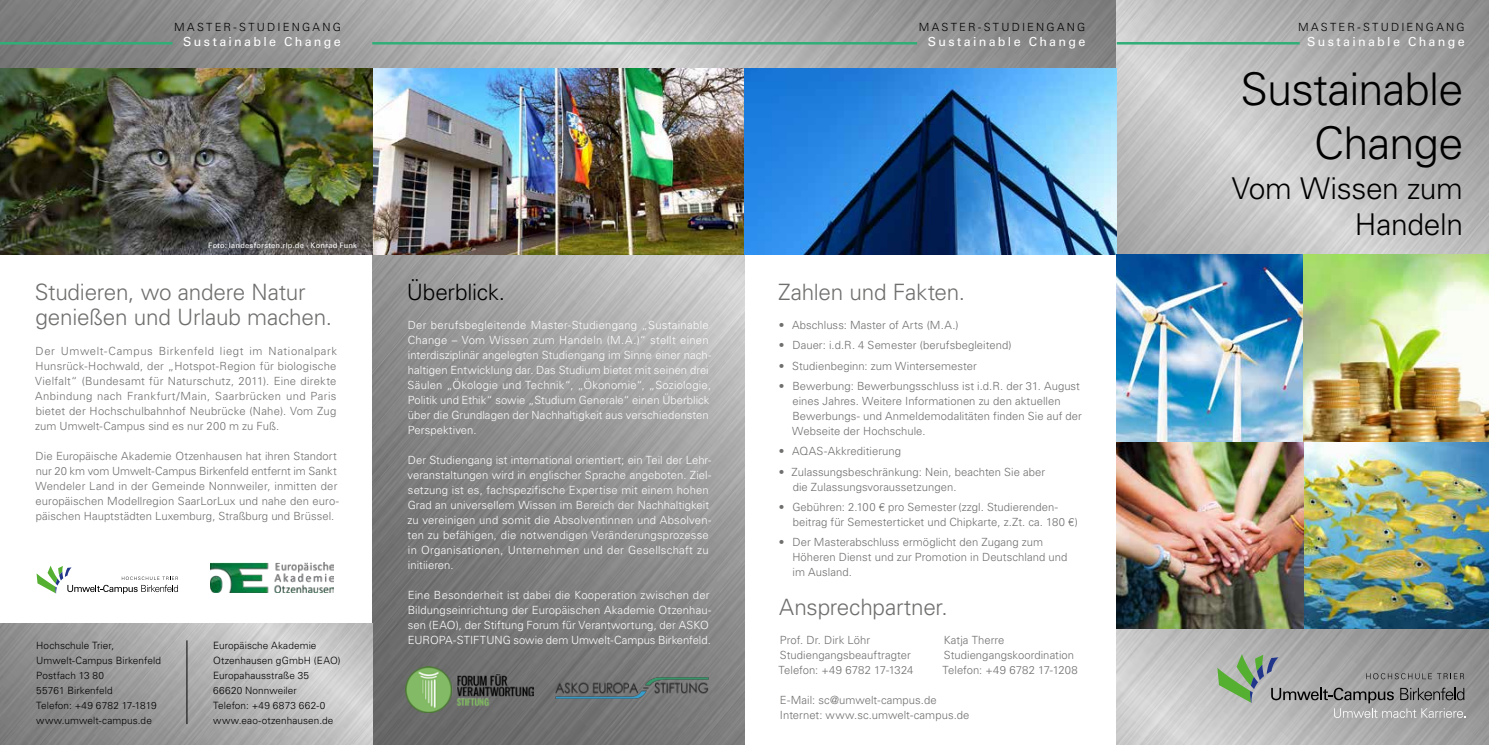
<style>
.page{position:relative;width:1489px;height:745px;background:#fff}
.page>*{position:absolute;margin:0;border:0;box-sizing:border-box;transform-origin:0 0}
.t1{font:300 45px/54px "Univers LT Std";letter-spacing:-.015em;color:#000;text-align:right}
.t2{font:300 30px/36px "Univers LT Std";letter-spacing:-.015em;color:#000;text-align:right}
.t3{font:300 22.5px/25px "Univers LT Std";letter-spacing:-.015em;color:#6f6f6e}
.t4{font:300 22.5px "Univers LT Std";letter-spacing:-.01em;color:#000}
.t5{font:12.5px "Univers LT Std";letter-spacing:.185em;color:#fff}
.t6{font:300 11.25px/15px "Univers LT Std";letter-spacing:.005em;color:#6f6f6e}
.t7{font:300 11.25px/15px "Univers LT Std";letter-spacing:.01em;color:#fff}
.t8{font:300 11.25px "Univers LT Std";letter-spacing:.2em;color:#000}
.t9{font:300 10px/15px "Univers LT Std";letter-spacing:.01em;color:#000}
.t10{font:7.5px "Univers LT Std";letter-spacing:.025em;color:#fff}
</style>
<div class="page">
<img style="left:372px;top:255px;width:372px;height:489px">
<img style="left:0;top:0;width:1488px;height:255px">
<hr style="left:372px;top:42px;width:545px;height:2px;background:#31ae78">
<hr style="left:0;top:42px;width:172px;height:2px;background:#31ae78">
<img style="left:0;top:623px;width:372px;height:121px">
<hr style="left:187px;top:640px;width:1px;height:83px;background:#000">
<hr style="left:1125px;top:42px;width:54px;height:3px;background:#31ae78">
<img style="left:1116px;top:254px;width:372px;height:490px">
<hr style="left:1116px;top:42px;width:183px;height:2px;background:#31ae78">
<svg style="left:1217px;top:653px;width:248px;height:64px;background:#9b9f9a"></svg>
<svg style="left:37px;top:565px;width:141px;height:29px"></svg>
<img style="left:0;top:68px;width:1116px;height:186px">
<img style="left:406px;top:666px;width:127px;height:46px">
<img style="left:210px;top:562px;width:124px;height:29px">
<img style="left:555px;top:677px;width:153px;height:20px">
<p class="t8" style="left:174px;top:20px;width:168px">MASTER-STUDIENGANG</p>
<p class="t5" style="left:183px;top:34px;width:159px">Sustainable Change</p>
<p class="t8" style="left:918px;top:20px;width:168px">MASTER-STUDIENGANG</p>
<p class="t5" style="left:927px;top:34px;width:159px">Sustainable Change</p>
<p class="t8" style="left:1297px;top:20px;width:168px">MASTER-STUDIENGANG</p>
<p class="t5" style="left:1306px;top:34px;width:159px">Sustainable Change</p>
<h1 class="t1" style="left:1240px;top:62px;width:224px">Sustainable<br>Change</h1>
<h2 class="t2" style="left:1231px;top:170px;width:232px">Vom Wissen zum<br>Handeln</h2>
<p class="t10" style="left:208px;top:241px;width:150px">Foto: landesforsten.rlp.de - Konrad Funk</p>
<h3 class="t3" style="left:35px;top:279px;width:299px">Studieren, wo andere Natur genießen und Urlaub machen.</h3>
<p class="t6" style="left:35px;top:343px;width:303px;text-align:justify">Der Umwelt-Campus Birkenfeld liegt im Nationalpark Hunsrück-Hochwald, der „Hotspot-Region für biologische Vielfalt“ (Bundesamt für Naturschutz, 2011). Eine direkte Anbindung nach Frankfurt/Main, Saarbrücken und Paris bietet der Hochschulbahnhof Neubrücke (Nahe). Vom Zug zum Umwelt-Campus sind es nur 200 m zu Fuß.</p>
<p class="t6" style="left:35px;top:448px;width:305px">Die Europäische Akademie Otzenhausen hat ihren Standort nur 20 km vom Umwelt-Campus Birkenfeld entfernt im Sankt Wendeler Land in der Gemeinde Nonnweiler, inmitten der europäischen Modellregion SaarLorLux und nahe den euro&shy;päischen Hauptstädten Luxemburg, Straßburg und Brüssel.</p>
<p class="t9" style="left:36px;top:637px;width:126px">Hochschule Trier,<br>Umwelt-Campus Birkenfeld<br>Postfach 13 80<br>55761 Birkenfeld<br>Telefon: +49 6782 17-1819 www.umwelt-campus.de</p>
<p class="t9" style="left:213px;top:637px;width:129px">Europäische Akademie<br>Otzenhausen gGmbH (EAO)<br>Europahausstraße 35<br>66620 Nonnweiler<br>Telefon: +49 6873 662-0 www.eao-otzenhausen.de</p>
<h3 class="t4" style="left:407px;top:278px;width:100px">Überblick.</h3>
<p class="t7" style="left:407px;top:317px;width:305px">Der berufsbegleitende Master-Studiengang „Sustainable Change – Vom Wissen zum Handeln (M.A.)“ stellt einen interdisziplinär angelegten Studiengang im Sinne einer nach&shy;haltigen Entwicklung dar. Das Studium bietet mit seinen drei Säulen „Ökologie und Technik“, „Ökonomie“, „Soziologie, Politik und Ethik“ sowie „Studium Generale“ einen Überblick über die Grundlagen der Nachhaltigkeit aus verschiedensten Perspektiven.</p>
<p class="t7" style="left:407px;top:452px;width:305px">Der Studiengang ist international orientiert; ein Teil der Lehr&shy;veranstaltungen wird in englischer Sprache angeboten. Ziel&shy;setzung ist es, fachspezifische Expertise mit einem hohen Grad an universellem Wissen im Bereich der Nachhaltigkeit zu vereinigen und somit die Absolventinnen und Absolven&shy;ten zu befähigen, die notwendigen Veränderungsprozesse in Organisationen, Unternehmen und der Gesellschaft zu initiieren.</p>
<p class="t7" style="left:407px;top:587px;width:305px">Eine Besonderheit ist dabei die Kooperation zwischen der Bildungseinrichtung der Europäischen Akademie Otzenhau&shy;sen (EAO), der Stiftung Forum für Verantwortung, der ASKO EUROPA-STIFTUNG sowie dem Umwelt-Campus Birkenfeld.</p>
<h3 class="t3" style="left:778px;top:279px;width:189px">Zahlen und Fakten.</h3>
<p class="t6" style="left:778px;top:317px;width:181px">• Abschluss: Master of Arts (M.A.)</p>
<p class="t6" style="left:778px;top:337px;width:234px">• Dauer: i.d.R. 4 Semester (berufsbegleitend)</p>
<p class="t6" style="left:778px;top:358px;width:200px">• Studienbeginn: zum Wintersemester</p>
<p class="t6" style="left:792px;top:378px;width:291px;text-indent:-14px">• Bewerbung: Bewerbungsschluss ist i.d.R. der 31. August eines Jahres. Weitere Informationen zu den aktuellen Bewerbungs- und Anmeldemodalitäten finden Sie auf der Webseite der Hochschule.</p>
<p class="t6" style="left:778px;top:443px;width:124px">• AQAS-Akkreditierung</p>
<p class="t6" style="left:792px;top:464px;width:254px;text-indent:-14px">• Zulassungsbeschränkung: Nein, beachten Sie aber die Zulassungsvoraussetzungen.</p>
<p class="t6" style="left:792px;top:499px;width:287px;text-indent:-14px">• Gebühren: 2.100 € pro Semester (zzgl. Studierenden&shy;beitrag für Semesterticket und Chipkarte, z.Zt. ca. 180 €)</p>
<p class="t6" style="left:792px;top:534px;width:276px;text-indent:-14px">• Der Masterabschluss ermöglicht den Zugang zum<br>Höheren Dienst und zur Promotion in Deutschland und im Ausland.</p>
<h3 class="t3" style="left:779px;top:594px;width:170px">Ansprechpartner.</h3>
<p class="t6" style="left:778px;top:631px;width:136px">Prof. Dr. Dirk Löhr<br>Studiengangsbeauftragter<br>Telefon: +49 6782 17-1324</p>
<p class="t6" style="left:780px;top:691px;width:191px">E-Mail: sc@umwelt-campus.de<br>Internet: www.sc.umwelt-campus.de</p>
<p class="t6" style="left:942px;top:631px;width:137px">Katja Therre<br>Studiengangskoordination<br>Telefon: +49 6782 17-1208</p>
</div>
